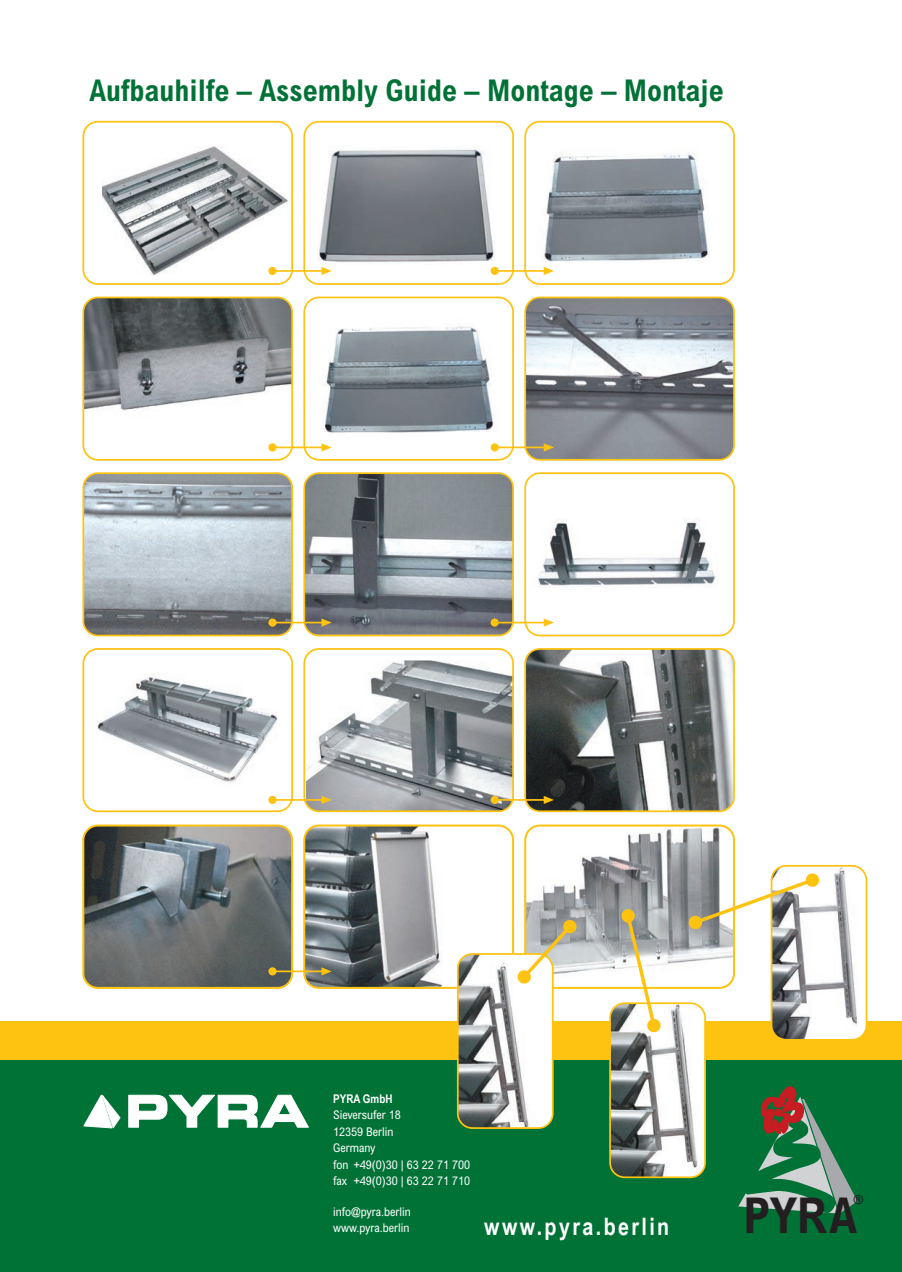
<style>
.page{position:relative;width:902px;height:1272px;background:#fff}
.page>*{position:absolute;margin:0;border:0;box-sizing:border-box;transform-origin:0 0}
.t1{font:700 condensed 49.5px "Arial";color:#231f20}
.t2{font:700 condensed 30px "Arial";color:#007236}
.t3{font:700 24px "Arial Narrow";letter-spacing:.1em;color:#fff}
.t4{font:700 condensed 12.75px "Arial";color:#231f20}
.t5{font:condensed 12px/16.5px "Arial";color:#fff}
.t6{font:700 12px "Arial Narrow";color:#fff}
</style>
<div class="page">
<div style="left:0;top:1058px;width:901px;height:213px;background:#007236"></div>
<div style="left:0;top:1021px;width:901px;height:39px;background:#fec210"></div>
<svg style="left:738px;top:1086px;width:120px;height:128px"></svg>
<img style="left:103px;top:146px;width:186px;height:130px">
<div style="left:82px;top:121px;width:211px;height:164px;border:2px solid #fec210;border-radius:15px"></div>
<img style="left:318px;top:149px;width:176px;height:114px">
<div style="left:303px;top:121px;width:211px;height:164px;border:2px solid #fec210;border-radius:15px"></div>
<img style="left:542px;top:153px;width:167px;height:109px">
<div style="left:524px;top:121px;width:210px;height:164px;border:2px solid #fec210;border-radius:15px"></div>
<img style="left:85px;top:299px;width:207px;height:154px">
<div style="left:82px;top:296px;width:211px;height:164px;border:2px solid #fec210;border-radius:15px"></div>
<div style="left:303px;top:296px;width:211px;height:164px;border:2px solid #fec210;border-radius:15px"></div>
<img style="left:527px;top:299px;width:207px;height:160px">
<div style="left:524px;top:296px;width:210px;height:164px;border:2px solid #fec210;border-radius:15px"></div>
<img style="left:85px;top:475px;width:207px;height:160px">
<div style="left:82px;top:472px;width:211px;height:164px;border:2px solid #fec210;border-radius:15px"></div>
<img style="left:306px;top:475px;width:207px;height:158px">
<div style="left:303px;top:472px;width:211px;height:164px;border:2px solid #fec210;border-radius:15px"></div>
<img style="left:538px;top:518px;width:178px;height:69px">
<div style="left:524px;top:472px;width:210px;height:164px;border:2px solid #fec210;border-radius:15px"></div>
<img style="left:97px;top:674px;width:181px;height:109px">
<div style="left:82px;top:648px;width:211px;height:164px;border:2px solid #fec210;border-radius:15px"></div>
<img style="left:306px;top:660px;width:205px;height:149px">
<div style="left:303px;top:648px;width:211px;height:164px;border:2px solid #fec210;border-radius:15px"></div>
<img style="left:527px;top:649px;width:207px;height:162px">
<div style="left:524px;top:648px;width:210px;height:164px;border:2px solid #fec210;border-radius:15px"></div>
<img style="left:85px;top:827px;width:207px;height:160px">
<div style="left:82px;top:824px;width:211px;height:164px;border:2px solid #fec210;border-radius:15px"></div>
<img style="left:527px;top:827px;width:205px;height:145px">
<div style="left:524px;top:824px;width:211px;height:164px;border:2px solid #fec210;border-radius:15px"></div>
<img style="left:612px;top:1005px;width:93px;height:172px">
<div style="left:609px;top:1002px;width:96px;height:176px;border:2px solid #fec210;border-radius:15px"></div>
<img style="left:773px;top:867px;width:91px;height:170px">
<div style="left:770px;top:864px;width:97px;height:176px;border:2px solid #fec210;border-radius:15px"></div>
<img style="left:323px;top:326px;width:174px;height:107px">
<img style="left:306px;top:827px;width:136px;height:160px">
<div style="left:303px;top:824px;width:211px;height:164px;border:2px solid #fec210;border-radius:15px"></div>
<img style="left:457px;top:956px;width:95px;height:171px">
<div style="left:457px;top:953px;width:96px;height:175px;border:2px solid #fec210;border-radius:15px"></div>
<svg style="left:687px;top:872px;width:133px;height:58px"></svg>
<svg style="left:620px;top:908px;width:41px;height:124px"></svg>
<svg style="left:516px;top:919px;width:61px;height:65px"></svg>
<div style="left:268px;top:267px;width:8px;height:8px;background:#fec210;border-radius:50%"></div>
<svg style="left:321px;top:267px;width:11px;height:8px"></svg>
<hr style="left:276px;top:270px;width:46px;height:2px;background:#fec210">
<div style="left:490px;top:267px;width:8px;height:8px;background:#fec210;border-radius:50%"></div>
<svg style="left:543px;top:267px;width:11px;height:8px"></svg>
<hr style="left:498px;top:270px;width:46px;height:2px;background:#fec210">
<div style="left:268px;top:443px;width:8px;height:8px;background:#fec210;border-radius:50%"></div>
<svg style="left:321px;top:443px;width:11px;height:8px"></svg>
<hr style="left:276px;top:446px;width:46px;height:2px;background:#fec210">
<div style="left:490px;top:443px;width:8px;height:8px;background:#fec210;border-radius:50%"></div>
<svg style="left:543px;top:443px;width:11px;height:8px"></svg>
<hr style="left:498px;top:446px;width:46px;height:2px;background:#fec210">
<div style="left:268px;top:618px;width:8px;height:8px;background:#fec210;border-radius:50%"></div>
<svg style="left:321px;top:618px;width:11px;height:8px"></svg>
<hr style="left:276px;top:621px;width:46px;height:2px;background:#fec210">
<div style="left:490px;top:618px;width:8px;height:8px;background:#fec210;border-radius:50%"></div>
<svg style="left:543px;top:618px;width:11px;height:8px"></svg>
<hr style="left:498px;top:621px;width:46px;height:2px;background:#fec210">
<div style="left:268px;top:795px;width:8px;height:9px;background:#fec210;border-radius:50%"></div>
<svg style="left:321px;top:795px;width:11px;height:9px"></svg>
<hr style="left:276px;top:799px;width:46px;height:1px;background:#fec210">
<div style="left:490px;top:795px;width:8px;height:9px;background:#fec210;border-radius:50%"></div>
<svg style="left:543px;top:795px;width:11px;height:9px"></svg>
<hr style="left:498px;top:799px;width:46px;height:1px;background:#fec210">
<div style="left:268px;top:967px;width:8px;height:8px;background:#fec210;border-radius:50%"></div>
<svg style="left:321px;top:967px;width:11px;height:8px"></svg>
<hr style="left:276px;top:970px;width:46px;height:2px;background:#fec210">
<svg style="left:128px;top:1094px;width:181px;height:33px"></svg>
<svg style="left:83px;top:1094px;width:37px;height:34px"></svg>
<h2 class="t2" style="left:89px;top:73px;width:636px">Aufbauhilfe – Assembly Guide – Montage – Montaje</h2>
<p class="t6" style="left:333px;top:1089px;width:61px">PYRA GmbH</p>
<p class="t5" style="left:333px;top:1106px;width:138px">Sieversufer 18<br>12359 Berlin<br>Germany<br>fon +49(0)30 | 63 22 71 700 fax +49(0)30 | 63 22 71 710</p>
<p class="t5" style="left:333px;top:1203px;width:79px">info@pyra.berlin www.pyra.berlin</p>
<h3 class="t3" style="left:484px;top:1208px;width:186px">www.pyra.berlin</h3>
<p class="t4" style="left:853px;top:1191px;width:12px">®</p>
<h1 class="t1" style="left:743px;top:1186px;width:115px">PYRA</h1>
</div>
